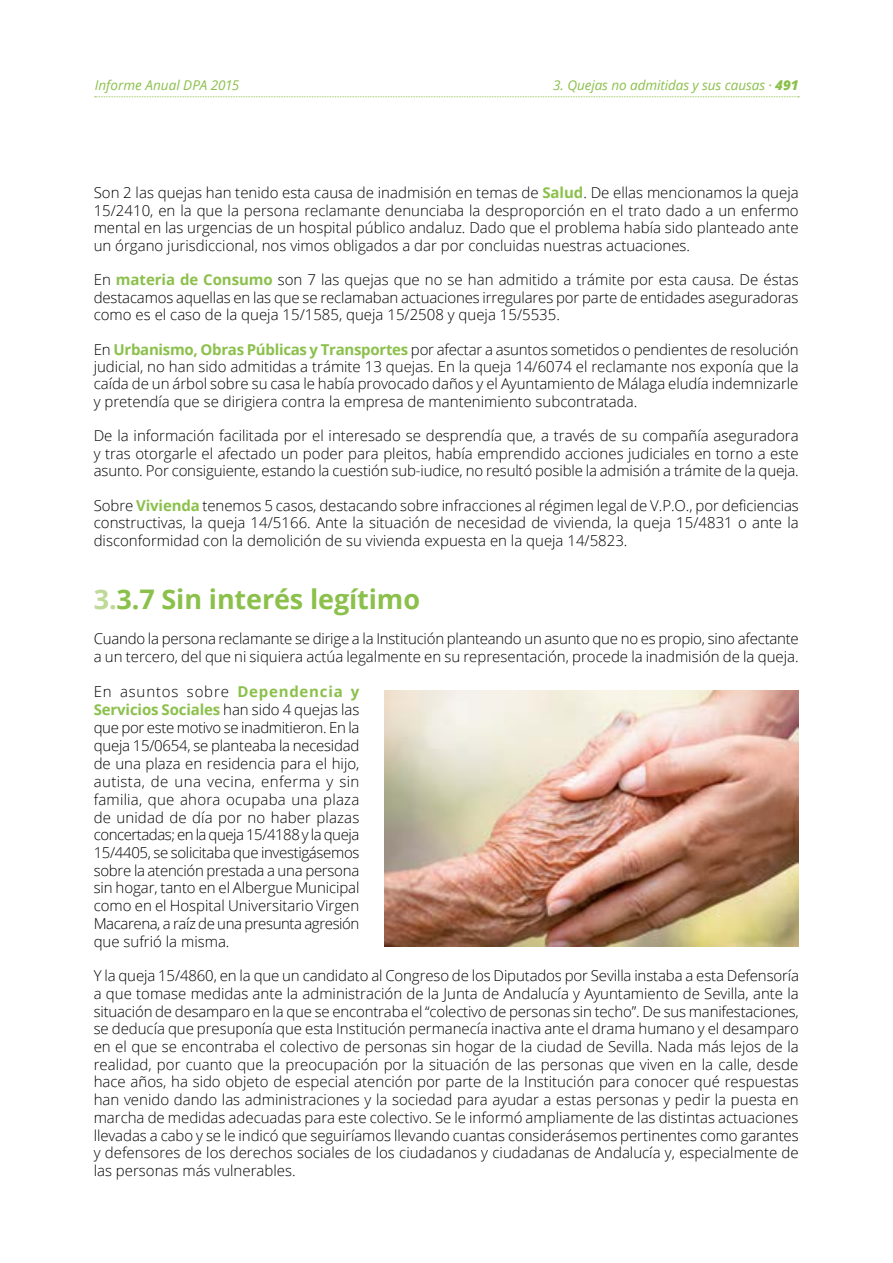
<style>
.page{position:relative;width:893px;height:1263px;background:#fff}
.page>*{position:absolute;margin:0;border:0;box-sizing:border-box;transform-origin:0 0}
.t1{font:700 27px "Open Sans";letter-spacing:-.005em;color:#8bc04b}
.t2{font:300 15px/17.9px "Open Sans";color:#000;text-align:justify}
.t3{font:italic 13.5px "Open Sans";letter-spacing:-.005em;color:#8bc04b}
.s1{font-weight:800}
.s2{font-weight:700;color:#8bc04b}
.s3{color:#bfd998}
</style>
<div class="page">
<svg style="left:95px;top:96px;width:704px;height:1px"></svg>
<img style="left:385px;top:691px;width:414px;height:255px">
<p class="t3" style="left:95px;top:76px;width:146px">Informe Anual DPA 2015</p>
<p class="t3" style="left:553px;top:76px;width:247px">3. Quejas no admitidas y sus causas · <span class="s1">491</span></p>
<p class="t2" style="left:94px;top:184px;width:706px">Son 2 las quejas han tenido esta causa de inadmisión en temas de <span class="s2">Salud</span>. De ellas mencionamos la queja 15/2410, en la que la persona reclamante denunciaba la desproporción en el trato dado a un enfermo mental en las urgencias de un hospital público andaluz. Dado que el problema había sido planteado ante un órgano jurisdiccional, nos vimos obligados a dar por concluidas nuestras actuaciones.</p>
<p class="t2" style="left:94px;top:271px;width:706px;line-height:17.4px">En <span class="s2">materia de Consumo</span> son 7 las quejas que no se han admitido a trámite por esta causa. De éstas destacamos aquellas en las que se reclamaban actuaciones irregulares por parte de entidades aseguradoras como es el caso de la queja 15/1585, queja 15/2508 y queja 15/5535.</p>
<p class="t2" style="left:94px;top:340px;width:706px">En <span class="s2">Urbanismo, Obras Públicas y Transportes</span> por afectar a asuntos sometidos o pendientes de resolución judicial, no han sido admitidas a trámite 13 quejas. En la queja 14/6074 el reclamante nos exponía que la caída de un árbol sobre su casa le había provocado daños y el Ayuntamiento de Málaga eludía indemnizarle y pretendía que se dirigiera contra la empresa de mantenimiento subcontratada.</p>
<p class="t2" style="left:94px;top:427px;width:707px;line-height:17.4px">De la información facilitada por el interesado se desprendía que, a través de su compañía aseguradora y tras otorgarle el afectado un poder para pleitos, había emprendido acciones judiciales en torno a este asunto. Por consiguiente, estando la cuestión sub-iudice, no resultó posible la admisión a trámite de la queja.</p>
<p class="t2" style="left:94px;top:496px;width:707px">Sobre <span class="s2">Vivienda</span> tenemos 5 casos, destacando sobre infracciones al régimen legal de V.P.O., por deficiencias constructivas, la queja 14/5166. Ante la situación de necesidad de vivienda, la queja 15/4831 o ante la disconformidad con la demolición de su vivienda expuesta en la queja 14/5823.</p>
<h1 class="t1" style="left:94px;top:580px;width:328px"><span class="s3">3.</span>3.7 Sin interés legítimo</h1>
<p class="t2" style="left:94px;top:629px;width:707px">Cuando la persona reclamante se dirige a la Institución planteando un asunto que no es propio, sino afectante a un tercero, del que ni siquiera actúa legalmente en su representación, procede la inadmisión de la queja.</p>
<p class="t2" style="left:94px;top:682px;width:267px">En asuntos sobre <span class="s2">Dependencia y Servicios Sociales</span> han sido 4 quejas las que por este motivo se inadmitieron. En la queja 15/0654, se planteaba la necesidad de una plaza en residencia para el hijo, autista, de una vecina, enferma y sin familia, que ahora ocupaba una plaza de unidad de día por no haber plazas concertadas; en la queja 15/4188 y la queja 15/4405, se solicitaba que investigásemos sobre la atención prestada a una persona sin hogar, tanto en el Albergue Municipal como en el Hospital Universitario Virgen Macarena, a raíz de una presunta agresión que sufrió la misma.</p>
<p class="t2" style="left:94px;top:966px;width:707px">Y la queja 15/4860, en la que un candidato al Congreso de los Diputados por Sevilla instaba a esta Defensoría a que tomase medidas ante la administración de la Junta de Andalucía y Ayuntamiento de Sevilla, ante la situación de desamparo en la que se encontraba el “colectivo de personas sin techo”. De sus manifestaciones, se deducía que presuponía que esta Institución permanecía inactiva ante el drama humano y el desamparo en el que se encontraba el colectivo de personas sin hogar de la ciudad de Sevilla. Nada más lejos de la realidad, por cuanto que la preocupación por la situación de las personas que viven en la calle, desde hace años, ha sido objeto de especial atención por parte de la Institución para conocer qué respuestas han venido dando las administraciones y la sociedad para ayudar a estas personas y pedir la puesta en marcha de medidas adecuadas para este colectivo. Se le informó ampliamente de las distintas actuaciones llevadas a cabo y se le indicó que seguiríamos llevando cuantas considerásemos pertinentes como garantes y defensores de los derechos sociales de los ciudadanos y ciudadanas de Andalucía y, especialmente de las personas más vulnerables.</p>
</div>
